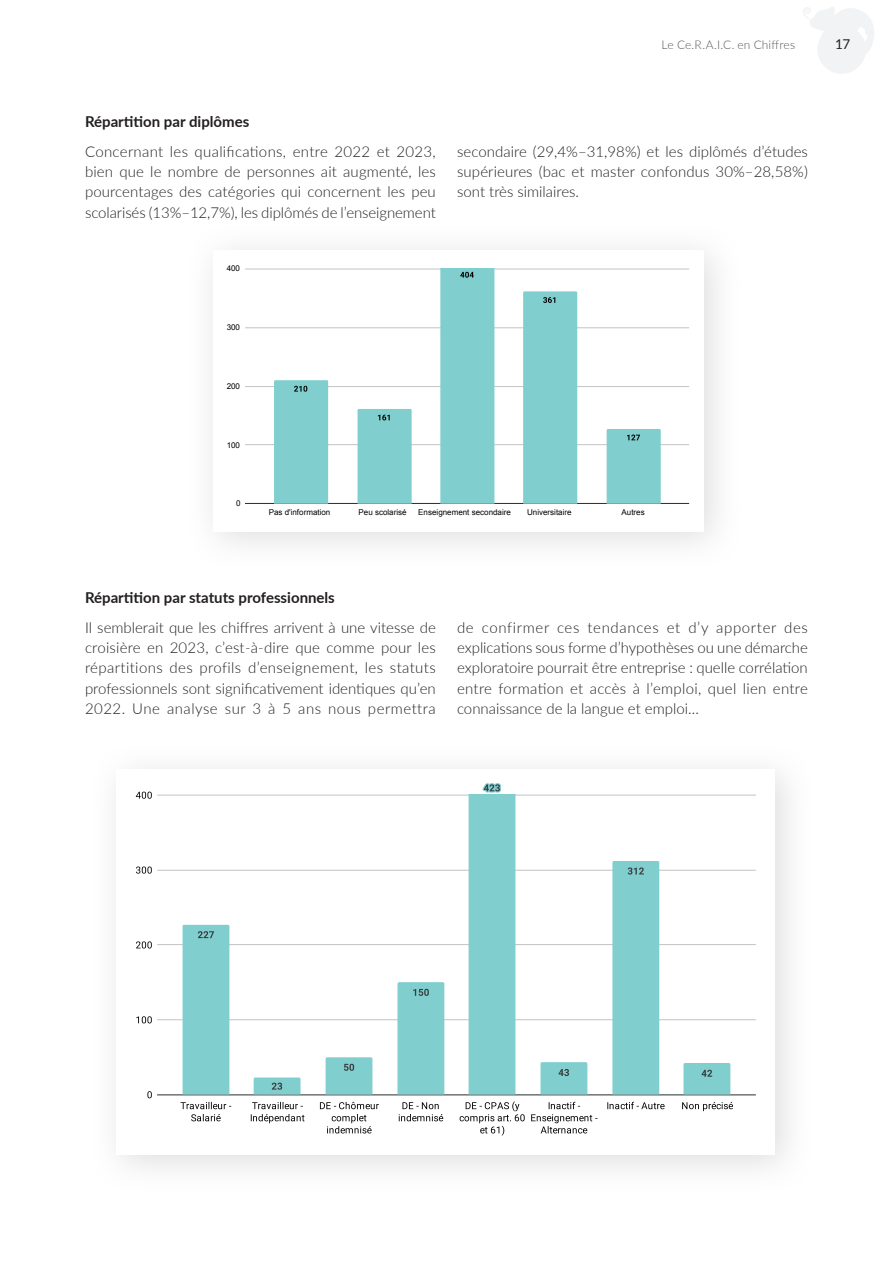
<style>
.page{position:relative;width:893px;height:1263px;background:#fff}
.page>*{position:absolute;margin:0;border:0;box-sizing:border-box;transform-origin:0 0}
.t1{font:300 15px/20.2px "Lato";color:#231f20;text-align:justify}
.t2{font:700 15px "Lato";color:#231f20}
.t3{font:13.5px "Lato";color:#231f20}
.t4{font:300 12px "Lato";letter-spacing:.01em;color:#57585a}
.t5{font:7.95px "Arial";color:#000001}
</style>
<div class="page">
<div style="left:89px;top:742px;width:725px;height:452px;background:#bcbdc0;opacity:.5"></div>
<div style="left:116px;top:770px;width:659px;height:385px;background:#fff"></div>
<hr style="left:157px;top:1094px;width:599px;height:1px;background:#292d2f">
<hr style="left:157px;top:1019px;width:599px;height:1px;background:#c2c3c3">
<hr style="left:157px;top:944px;width:599px;height:1px;background:#c2c3c3">
<hr style="left:157px;top:870px;width:599px;height:1px;background:#c2c3c3">
<hr style="left:157px;top:795px;width:599px;height:1px;background:#c2c3c3">
<div style="left:183px;top:925px;width:46px;height:169px;background:#80cece"></div>
<svg style="left:254px;top:1077px;width:47px;height:17px"></svg>
<div style="left:326px;top:1057px;width:46px;height:37px;background:#80cece"></div>
<div style="left:397px;top:982px;width:47px;height:112px;background:#80cece"></div>
<div style="left:469px;top:783px;width:46px;height:311px;background:#80cece"></div>
<svg style="left:540px;top:1062px;width:47px;height:32px;background:#80cbcb"></svg>
<div style="left:612px;top:861px;width:47px;height:233px;background:#80cece"></div>
<svg style="left:683px;top:1063px;width:47px;height:31px"></svg>
<svg style="left:147px;top:1091px;width:5px;height:7px"></svg>
<svg style="left:136px;top:1016px;width:16px;height:7px"></svg>
<svg style="left:136px;top:941px;width:16px;height:7px"></svg>
<svg style="left:136px;top:866px;width:16px;height:8px"></svg>
<svg style="left:136px;top:792px;width:16px;height:7px"></svg>
<svg style="left:181px;top:1102px;width:50px;height:19px"></svg>
<svg style="left:251px;top:1102px;width:53px;height:21px"></svg>
<svg style="left:320px;top:1102px;width:59px;height:31px"></svg>
<svg style="left:399px;top:1102px;width:44px;height:19px"></svg>
<svg style="left:460px;top:1101px;width:65px;height:34px"></svg>
<svg style="left:531px;top:1102px;width:66px;height:31px"></svg>
<svg style="left:607px;top:1102px;width:58px;height:7px"></svg>
<svg style="left:682px;top:1102px;width:51px;height:9px"></svg>
<div style="left:185px;top:222px;width:558px;height:349px;background:#bcbdc0;opacity:.5"></div>
<div style="left:213px;top:250px;width:490px;height:281px;background:#fff"></div>
<hr style="left:245px;top:503px;width:444px;height:1px;background:#292d2f">
<hr style="left:245px;top:444px;width:444px;height:1px;background:#c2c3c3">
<hr style="left:245px;top:386px;width:444px;height:1px;background:#c2c3c3">
<hr style="left:245px;top:327px;width:444px;height:1px;background:#c2c3c3">
<hr style="left:245px;top:269px;width:444px;height:1px;background:#c2c3c3">
<div style="left:274px;top:380px;width:54px;height:124px;background:#80cece"></div>
<div style="left:358px;top:409px;width:54px;height:95px;background:#80cece"></div>
<div style="left:440px;top:269px;width:54px;height:235px;background:#80cece"></div>
<div style="left:523px;top:291px;width:54px;height:213px;background:#80cece"></div>
<div style="left:607px;top:429px;width:54px;height:75px;background:#80cece"></div>
<svg style="left:803px;top:7px;width:71px;height:66px"></svg>
<p class="t4" style="left:661px;top:36px;width:135px">Le Ce.R.A.I.C. en Chiffres</p>
<p class="t3" style="left:835px;top:34px;width:17px">17</p>
<p class="t2" style="left:85px;top:110px;width:166px">Répartition par diplômes</p>
<p class="t1" style="left:85px;top:141px;width:352px">Concernant les qualifications, entre 2022 et 2023, bien que le nombre de personnes ait augmenté, les pourcentages des catégories qui concernent les peu scolarisés (13%–12,7%), les diplômés de l’enseignement</p>
<p class="t1" style="left:457px;top:141px;width:352px">secondaire (29,4%–31,98%) et les diplômés d’études supérieures (bac et master confondus 30%–28,58%) sont très similaires.</p>
<p class="t5" style="left:227px;top:263px;width:15px">400</p>
<p class="t5" style="left:227px;top:322px;width:15px">300</p>
<p class="t5" style="left:227px;top:381px;width:15px">200</p>
<p class="t5" style="left:227px;top:440px;width:15px">100</p>
<p class="t5" style="left:236px;top:498px;width:6px">0</p>
<p class="t5" style="left:269px;top:507px;width:63px">Pas d'information</p>
<p class="t5" style="left:359px;top:507px;width:50px">Peu scolarisé</p>
<p class="t5" style="left:418px;top:507px;width:94px">Enseignement secondaire</p>
<p class="t5" style="left:527px;top:507px;width:46px">Universitaire</p>
<p class="t5" style="left:622px;top:507px;width:25px">Autres</p>
<p class="t2" style="left:85px;top:586px;width:251px">Répartition par statuts professionnels</p>
<p class="t1" style="left:85px;top:617px;width:352px">Il semblerait que les chiffres arrivent à une vitesse de croisière en 2023, c’est-à-dire que comme pour les répartitions des profils d’enseignement, les statuts professionnels sont significativement identiques qu’en 2022. Une analyse sur 3 à 5 ans nous permettra</p>
<p class="t1" style="left:457px;top:617px;width:352px">de confirmer ces tendances et d’y apporter des explications sous forme d’hypothèses ou une démarche exploratoire pourrait être entreprise : quelle corrélation entre formation et accès à l’emploi, quel lien entre connaissance de la langue et emploi…</p>
</div>
